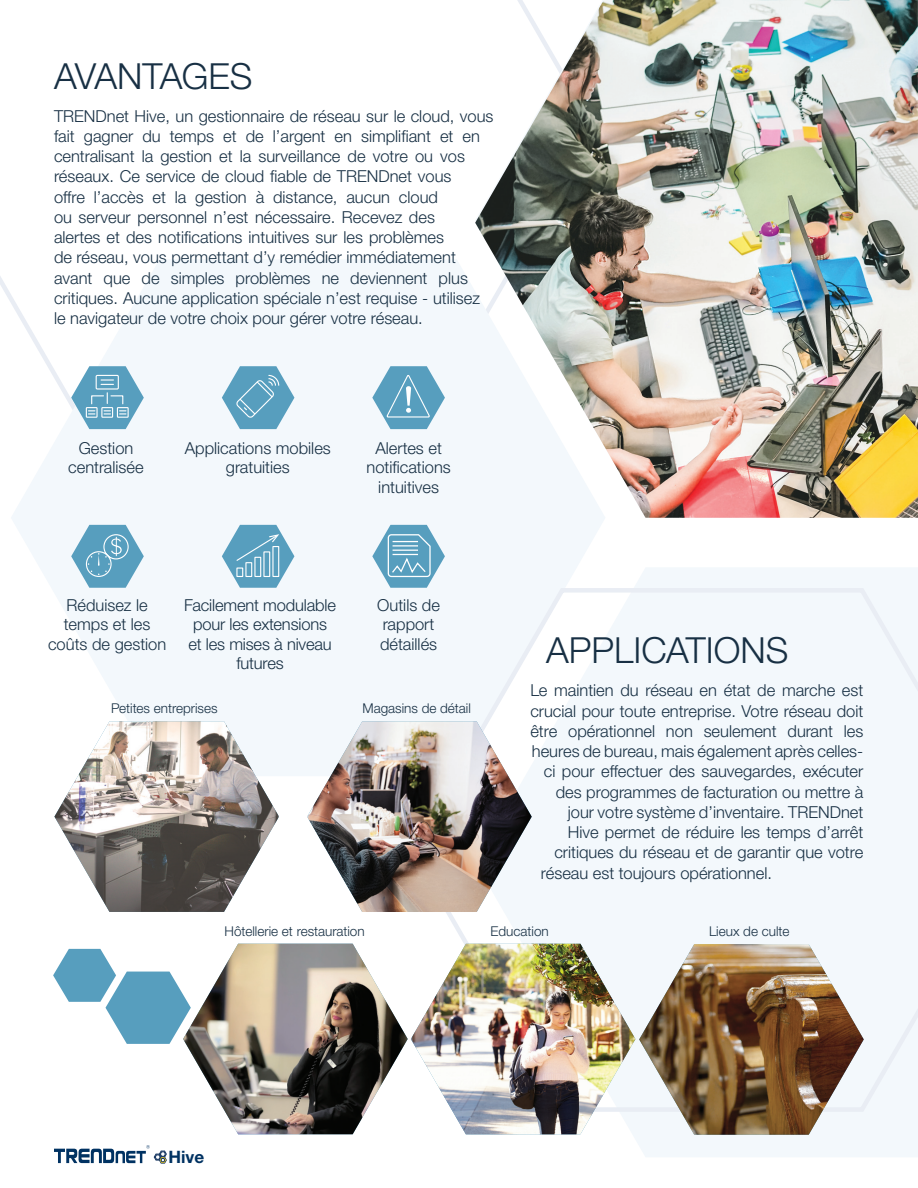
<style>
.page{position:relative;width:918px;height:1188px;background:#fff}
.page>*{position:absolute;margin:0;border:0;box-sizing:border-box;transform-origin:0 0}
.t1{font:300 36px "Helvetica Neue LTW1 G";color:#183044}
.t2{font:700 17.1px "Helvetica Neue LTW1 G";color:#003262}
.t3{font:300 16.5px/19.5px "Helvetica Neue LTW1 G";color:#183044;text-align:center}
.t4{font:300 13.5px "Helvetica Neue LTW1 G";color:#183044}
</style>
<div class="page">
<img style="left:475px;top:0;width:443px;height:518px">
<div style="left:633px;top:568px;width:285px;height:589px;background:#f3f8fc"></div>
<svg style="left:11px;top:259px;width:595px;height:517px;fill:#f3f8fc"></svg>
<svg style="left:407px;top:584px;width:511px;height:530px"></svg>
<img style="left:307px;top:721px;width:225px;height:191px">
<img style="left:54px;top:721px;width:225px;height:191px">
<img style="left:53px;top:944px;width:586px;height:191px">
<img style="left:639px;top:944px;width:225px;height:191px">
<svg style="left:54px;top:1145px;width:112px;height:18px"></svg>
<svg style="left:71px;top:366px;width:73px;height:63px"></svg>
<svg style="left:222px;top:366px;width:72px;height:63px"></svg>
<svg style="left:372px;top:366px;width:73px;height:63px"></svg>
<svg style="left:71px;top:525px;width:73px;height:63px"></svg>
<svg style="left:222px;top:525px;width:72px;height:63px"></svg>
<svg style="left:372px;top:525px;width:73px;height:63px"></svg>
<p class="t1" style="left:54px;top:54px;width:200px">AVANTAGES</p>
<p class="t3" style="left:54px;top:106px;width:441px;line-height:20.2px;text-align:left">TRENDnet Hive, un gestionnaire de réseau sur le cloud, vous fait gagner du temps et de l’argent en simplifiant et en centralisant la gestion et la surveillance de votre ou vos réseaux. Ce service de cloud fiable de TRENDnet vous<br>offre l’accès et la gestion à distance, aucun cloud<br>ou serveur personnel n’est nécessaire. Recevez des<br>alertes et des notifications intuitives sur les problèmes<br>de réseau, vous permettant d’y remédier immédiatement avant que de simples problèmes ne deviennent plus critiques. Aucune application spéciale n’est requise - utilisez le navigateur de votre choix pour gérer votre réseau.</p>
<p class="t3" style="left:68px;top:438px;width:77px">Gestion centralisée</p>
<p class="t3" style="left:185px;top:438px;width:148px">Applications mobiles gratuities</p>
<p class="t3" style="left:367px;top:438px;width:86px">Alertes et notifications intuitives</p>
<p class="t3" style="left:48px;top:595px;width:120px">Réduisez le temps et les coûts de gestion</p>
<p class="t3" style="left:184px;top:595px;width:153px">Facilement modulable pour les extensions<br>et les mises à niveau futures</p>
<p class="t4" style="left:111px;top:700px;width:108px">Petites entreprises</p>
<p class="t3" style="left:377px;top:595px;width:64px;text-align:left">Outils de rapport détaillés</p>
<p class="t4" style="left:362px;top:700px;width:110px">Magasins de détail</p>
<p class="t1" style="left:546px;top:629px;width:244px">APPLICATIONS</p>
<p class="t3" style="left:530px;top:681px;width:335px">Le maintien du réseau en état de marche est</p>
<p class="t3" style="left:530px;top:701px;width:334px">crucial pour toute entreprise. Votre réseau doit</p>
<p class="t3" style="left:530px;top:721px;width:334px">être opérationnel non seulement durant les</p>
<p class="t3" style="left:532px;top:742px;width:333px">heures de bureau, mais également après celles-</p>
<p class="t3" style="left:544px;top:762px;width:321px">ci pour effectuer des sauvegardes, exécuter</p>
<p class="t3" style="left:556px;top:782px;width:309px">des programmes de facturation ou mettre à</p>
<p class="t3" style="left:568px;top:802px;width:297px">jour votre système d’inventaire. TRENDnet</p>
<p class="t3" style="left:568px;top:823px;width:297px">Hive permet de réduire les temps d’arrêt</p>
<p class="t3" style="left:554px;top:843px;width:310px">critiques du réseau et de garantir que votre</p>
<p class="t3" style="left:541px;top:863px;width:233px">réseau est toujours opérationnel.</p>
<p class="t4" style="left:225px;top:923px;width:142px">Hôtellerie et restauration</p>
<p class="t4" style="left:491px;top:923px;width:60px">Education</p>
<p class="t4" style="left:709px;top:923px;width:82px">Lieux de culte</p>
<p class="t2" style="left:168px;top:1147px;width:37px">Hive</p>
</div>
